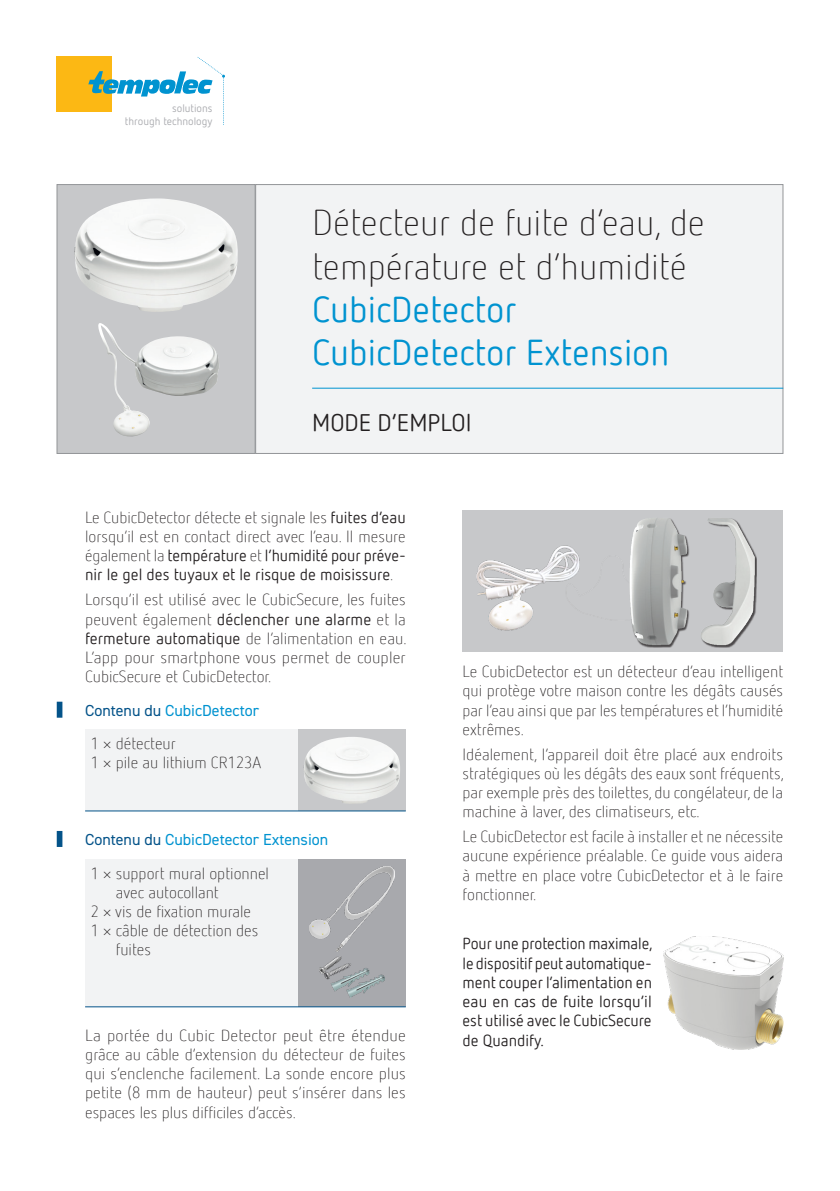
<style>
.page{position:relative;width:840px;height:1191px;background:#fff}
.page>*{position:absolute;margin:0;border:0;box-sizing:border-box;transform-origin:0 0}
.TITRE{font:300 36px/43.2px "Netto Offc Pro";color:#231f20}
.TITRE-2{font:24px "Netto Offc Pro";color:#231f20}
.Tableau{font:300 16px/19.2px "Netto Offc Pro";color:#231f20;text-align:justify}
.t1{font:16px/19.2px "Netto Offc Pro";color:#231f20;text-align:justify}
.TITRE_3{font:16px "DIN2014";color:#0093d0}
.t2{font:10.8px/13px "Netto Offc Pro";color:#a8a9ad;text-align:right}
.s1{font-weight:400;color:#0093d0}
.s2{font-weight:400}
.s3{color:#045389}
</style>
<div class="page">
<div style="left:255px;top:184px;width:527px;height:270px;background:#f2f3f4;border:1px solid #939598"></div>
<div style="left:57px;top:184px;width:198px;height:270px;background:#c7c8ca;border:1px solid #939598"></div>
<img style="left:74px;top:198px;width:164px;height:114px">
<img style="left:98px;top:323px;width:121px;height:114px">
<div style="left:57px;top:57px;width:55px;height:55px;background:#fcb814"></div>
<svg style="left:88px;top:57px;width:137px;height:68px"></svg>
<hr style="left:312px;top:388px;width:470px;height:1px;background:#0093d0">
<div style="left:57px;top:701px;width:5px;height:16px;background:#045389"></div>
<div style="left:57px;top:831px;width:5px;height:16px;background:#045389"></div>
<div style="left:85px;top:729px;width:213px;height:82px;background:#f2f3f4"></div>
<div style="left:298px;top:729px;width:107px;height:82px;background:#c7c8ca"></div>
<hr style="left:85px;top:810px;width:213px;height:1px;background:#045389">
<hr style="left:298px;top:810px;width:107px;height:1px;background:#045389">
<img style="left:303px;top:737px;width:97px;height:67px">
<div style="left:85px;top:859px;width:213px;height:147px;background:#f2f3f4"></div>
<div style="left:298px;top:859px;width:107px;height:147px;background:#a8a9ad"></div>
<hr style="left:85px;top:1006px;width:213px;height:1px;background:#045389">
<hr style="left:298px;top:1006px;width:107px;height:1px;background:#045389">
<img style="left:309px;top:866px;width:85px;height:85px">
<img style="left:319px;top:956px;width:65px;height:42px">
<div style="left:462px;top:510px;width:320px;height:142px;background:#c7c8ca"></div>
<img style="left:476px;top:546px;width:104px;height:85px">
<div style="left:629px;top:518px;width:127px;height:129px;background:#231f20;opacity:.75"></div>
<img style="left:629px;top:518px;width:79px;height:127px">
<img style="left:663px;top:936px;width:119px;height:113px">
<p class="t2" style="left:125px;top:101px;width:89px">solutions<br>through technology</p>
<p class="TITRE" style="left:312px;top:200px;width:394px">Détecteur de fuite d’eau, de température et d’humidité<br><span class="s1">CubicDetector<br>CubicDetector Extension</span></p>
<p class="TITRE-2" style="left:312px;top:407px;width:161px">MODE D’EMPLOI</p>
<p class="Tableau" style="left:85px;top:507px;width:322px">Le CubicDetector détecte et signale les <span class="s2">fuites d’eau </span>lorsqu’il est en contact direct avec l’eau. Il mesure également la <span class="s2">température</span> et <span class="s2">l’humidité pour préve&shy;nir le gel des tuyaux et le risque de moisissure</span>.</p>
<p class="Tableau" style="left:85px;top:590px;width:323px">Lorsqu’il est utilisé avec le CubicSecure, les fuites peuvent également <span class="s2">déclencher une alarme</span> et la <span class="s2">fermeture automatique</span> de l’alimentation en eau.<br>L’app pour smartphone vous permet de coupler CubicSecure et CubicDetector.</p>
<p class="TITRE_3" style="left:85px;top:700px;width:175px"><span class="s3">Contenu du</span> CubicDetector</p>
<p class="Tableau" style="left:91px;top:733px;width:172px">1 × détecteur<br>1 × pile au lithium CR123A</p>
<p class="TITRE_3" style="left:85px;top:829px;width:244px"><span class="s3">Contenu du</span> CubicDetector Extension</p>
<p class="Tableau" style="left:116px;top:863px;width:155px;text-indent:-25px">1 × support mural optionnel avec autocollant</p>
<p class="Tableau" style="left:91px;top:901px;width:162px">2 × vis de fixation murale</p>
<p class="Tableau" style="left:91px;top:920px;width:169px">1 × câble de détection des</p>
<p class="Tableau" style="left:116px;top:939px;width:37px">fuites</p>
<p class="Tableau" style="left:85px;top:1025px;width:322px">La portée du Cubic Detector peut être étendue grâce au câble d’extension du détecteur de fuites qui s’enclenche facilement. La sonde encore plus petite (8 mm de hauteur) peut s’insérer dans les espaces les plus difficiles d’accès.</p>
<p class="Tableau" style="left:462px;top:661px;width:322px">Le CubicDetector est un détecteur d’eau intelligent qui protège votre maison contre les dégâts causés par l’eau ainsi que par les températures et l’humidité extrêmes.</p>
<p class="Tableau" style="left:462px;top:744px;width:323px">Idéalement, l’appareil doit être placé aux endroits stratégiques où les dégâts des eaux sont fréquents, par exemple près des toilettes, du congélateur, de la machine à laver, des climatiseurs, etc.</p>
<p class="Tableau" style="left:462px;top:826px;width:322px">Le CubicDetector est facile à installer et ne nécessite aucune expérience préalable. Ce guide vous aidera à mettre en place votre CubicDetector et à le faire fonctionner.</p>
<p class="t1" style="left:462px;top:933px;width:191px">Pour une protection maximale, le dispositif peut automatique&shy;ment couper l’alimentation en eau en cas de fuite lorsqu’il est utilisé avec le CubicSecure de Quandify.</p>
</div>
